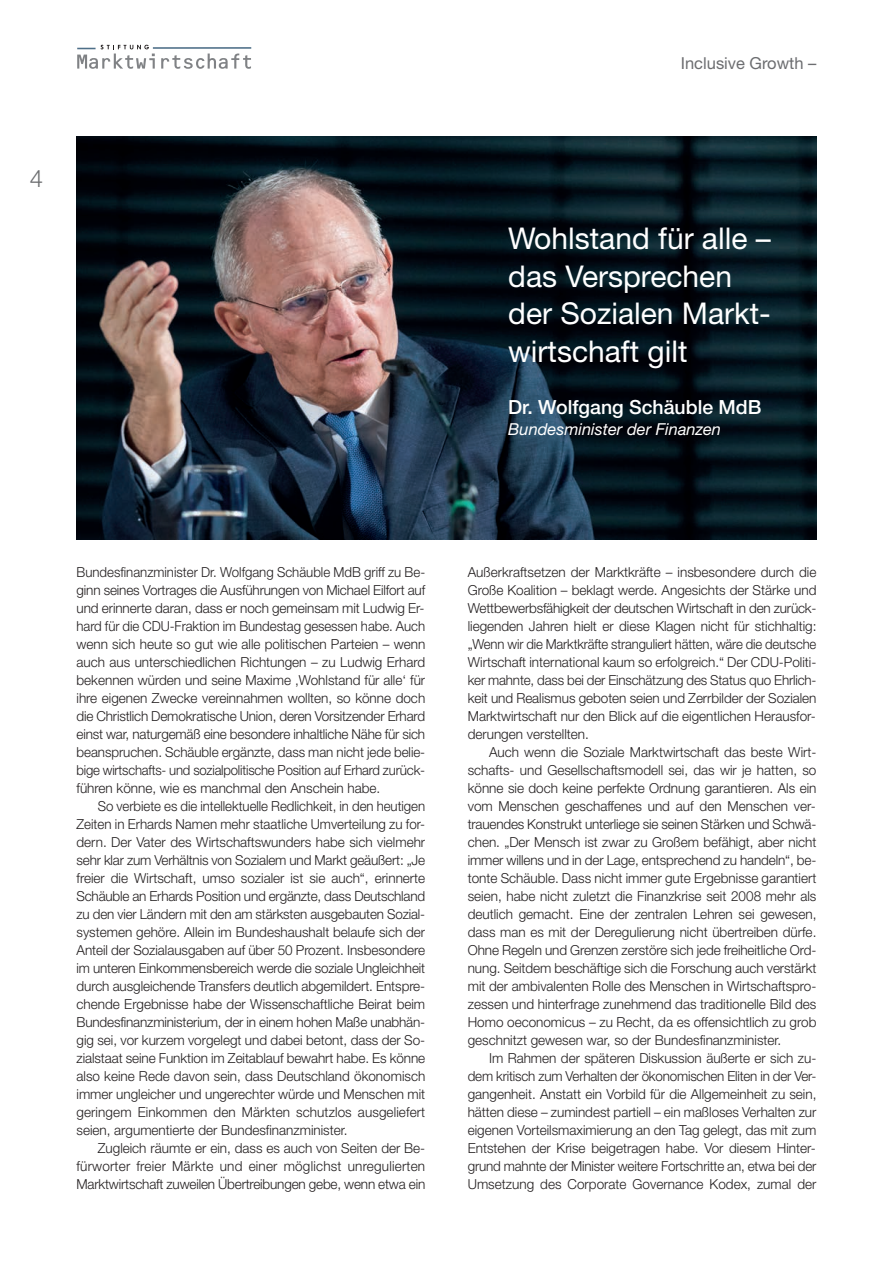
<style>
.page{position:relative;width:893px;height:1263px;background:#fff}
.page>*{position:absolute;margin:0;border:0;box-sizing:border-box;transform-origin:0 0}
.t1{font:30px/37.5px "Helvetica Neue";color:#fff}
.t2{font:300 24px "Helvetica Neue";color:#6c6d70}
.t3{font:500 19.5px "Helvetica Neue";color:#fff}
.t4{font:italic 16.5px "Helvetica Neue";color:#fff}
.t5{font:16.5px "Helvetica Neue";color:#6c6d70}
.t6{font:300 13.8px/18px "Helvetica Neue";color:#231f20;text-align:justify}
.t7{font:300 13.8px/18px "Helvetica Neue";color:#231f20;text-align:justify;scale:.96 1}
</style>
<div class="page">
<svg style="left:161px;top:54px;width:90px;height:15px"></svg>
<hr style="left:153px;top:47px;width:98px;height:2px;background:#4e6f88">
<svg style="left:77px;top:45px;width:78px;height:24px"></svg>
<img style="left:77px;top:136px;width:739px;height:403px">
<h2 class="t2" style="left:30px;top:170px;width:15px">4</h2>
<p class="t5" style="left:681px;top:57px;width:137px">Inclusive Growth –</p>
<h1 class="t1" style="left:508px;top:223px;width:264px">Wohlstand für alle – das Versprechen der Sozialen Markt&shy;wirtschaft gilt</h1>
<h3 class="t3" style="left:508px;top:400px;width:255px">Dr. Wolfgang Schäuble MdB</h3>
<p class="t4" style="left:508px;top:423px;width:214px">Bundesminister der Finanzen</p>
<p class="t7" style="left:77px;top:564px;width:365px">Bundesfinanzminister Dr. Wolfgang Schäuble MdB griff zu Be&shy;ginn seines Vortrages die Ausführungen von Michael Eilfort auf und erinnerte daran, dass er noch gemeinsam mit Ludwig Er&shy;hard für die CDU-Fraktion im Bundestag gesessen habe. Auch wenn sich heute so gut wie alle politischen Parteien – wenn auch aus unterschiedlichen Richtungen – zu Ludwig Erhard bekennen würden und seine Maxime ,Wohlstand für alle‘ für ihre eigenen Zwecke vereinnahmen wollten, so könne doch die Christlich Demokratische Union, deren Vorsitzender Erhard einst war, naturgemäß eine besondere inhaltliche Nähe für sich beanspruchen. Schäuble ergänzte, dass man nicht jede belie&shy;bige wirtschafts- und sozialpolitische Position auf Erhard zurück&shy;führen könne, wie es manchmal den Anschein habe.</p>
<p class="t7" style="left:77px;top:798px;width:365px;text-indent:21px">So verbiete es die intellektuelle Redlichkeit, in den heutigen Zeiten in Erhards Namen mehr staatliche Umverteilung zu for&shy;dern. Der Vater des Wirtschaftswunders habe sich vielmehr sehr klar zum Verhältnis von Sozialem und Markt geäußert: „Je freier die Wirtschaft, umso sozialer ist sie auch“, erinnerte Schäuble an Erhards Position und ergänzte, dass Deutschland zu den vier Ländern mit den am stärksten ausgebauten Sozial&shy;systemen gehöre. Allein im Bundeshaushalt belaufe sich der Anteil der Sozialausgaben auf über 50 Prozent. Insbesondere im unteren Einkommensbereich werde die soziale Ungleichheit durch ausgleichende Transfers deutlich abgemildert. Entspre&shy;chende Ergebnisse habe der Wissenschaftliche Beirat beim Bundesfinanzministerium, der in einem hohen Maße unabhän&shy;gig sei, vor kurzem vorgelegt und dabei betont, dass der So&shy;zialstaat seine Funktion im Zeitablauf bewahrt habe. Es könne also keine Rede davon sein, dass Deutschland ökonomisch immer ungleicher und ungerechter würde und Menschen mit geringem Einkommen den Märkten schutzlos ausgeliefert seien, argumentierte der Bundesfinanzminister.</p>
<p class="t6" style="left:77px;top:1140px;width:350px;text-indent:21px">Zugleich räumte er ein, dass es auch von Seiten der Be&shy;fürworter freier Märkte und einer möglichst unregulierten Marktwirtschaft zuweilen Übertreibungen gebe, wenn etwa ein</p>
<p class="t6" style="left:468px;top:564px;width:350px">Außerkraftsetzen der Marktkräfte – insbesondere durch die Große Koalition – beklagt werde. Angesichts der Stärke und Wettbewerbsfähigkeit der deutschen Wirtschaft in den zurück&shy;liegenden Jahren hielt er diese Klagen nicht für stichhaltig: „Wenn wir die Marktkräfte stranguliert hätten, wäre die deutsche Wirtschaft international kaum so erfolgreich.“ Der CDU-Politi&shy;ker mahnte, dass bei der Einschätzung des Status quo Ehrlich&shy;keit und Realismus geboten seien und Zerrbilder der Sozialen Marktwirtschaft nur den Blick auf die eigentlichen Herausfor&shy;derungen verstellten.</p>
<p class="t6" style="left:468px;top:744px;width:350px;text-indent:21px">Auch wenn die Soziale Marktwirtschaft das beste Wirt&shy;schafts- und Gesellschaftsmodell sei, das wir je hatten, so könne sie doch keine perfekte Ordnung garantieren. Als ein vom Menschen geschaffenes und auf den Menschen ver&shy;trauendes Konstrukt unterliege sie seinen Stärken und Schwä&shy;chen. „Der Mensch ist zwar zu Großem befähigt, aber nicht immer willens und in der Lage, entsprechend zu handeln“, be&shy;tonte Schäuble. Dass nicht immer gute Ergebnisse garantiert seien, habe nicht zuletzt die Finanzkrise seit 2008 mehr als deutlich gemacht. Eine der zentralen Lehren sei gewesen, dass man es mit der Deregulierung nicht übertreiben dürfe.<br>Ohne Regeln und Grenzen zerstöre sich jede freiheitliche Ord&shy;nung. Seitdem beschäftige sich die Forschung auch verstärkt mit der ambivalenten Rolle des Menschen in Wirtschaftspro&shy;zessen und hinterfrage zunehmend das traditionelle Bild des Homo oeconomicus – zu Recht, da es offensichtlich zu grob geschnitzt gewesen war, so der Bundesfinanzminister.</p>
<p class="t6" style="left:468px;top:1050px;width:350px;text-indent:21px">Im Rahmen der späteren Diskussion äußerte er sich zu&shy;dem kritisch zum Verhalten der ökonomischen Eliten in der Ver&shy;gangenheit. Anstatt ein Vorbild für die Allgemeinheit zu sein, hätten diese – zumindest partiell – ein maßloses Verhalten zur eigenen Vorteilsmaximierung an den Tag gelegt, das mit zum Entstehen der Krise beigetragen habe. Vor diesem Hinter&shy;grund mahnte der Minister weitere Fortschritte an, etwa bei der Umsetzung des Corporate Governance Kodex, zumal der</p>
</div>
